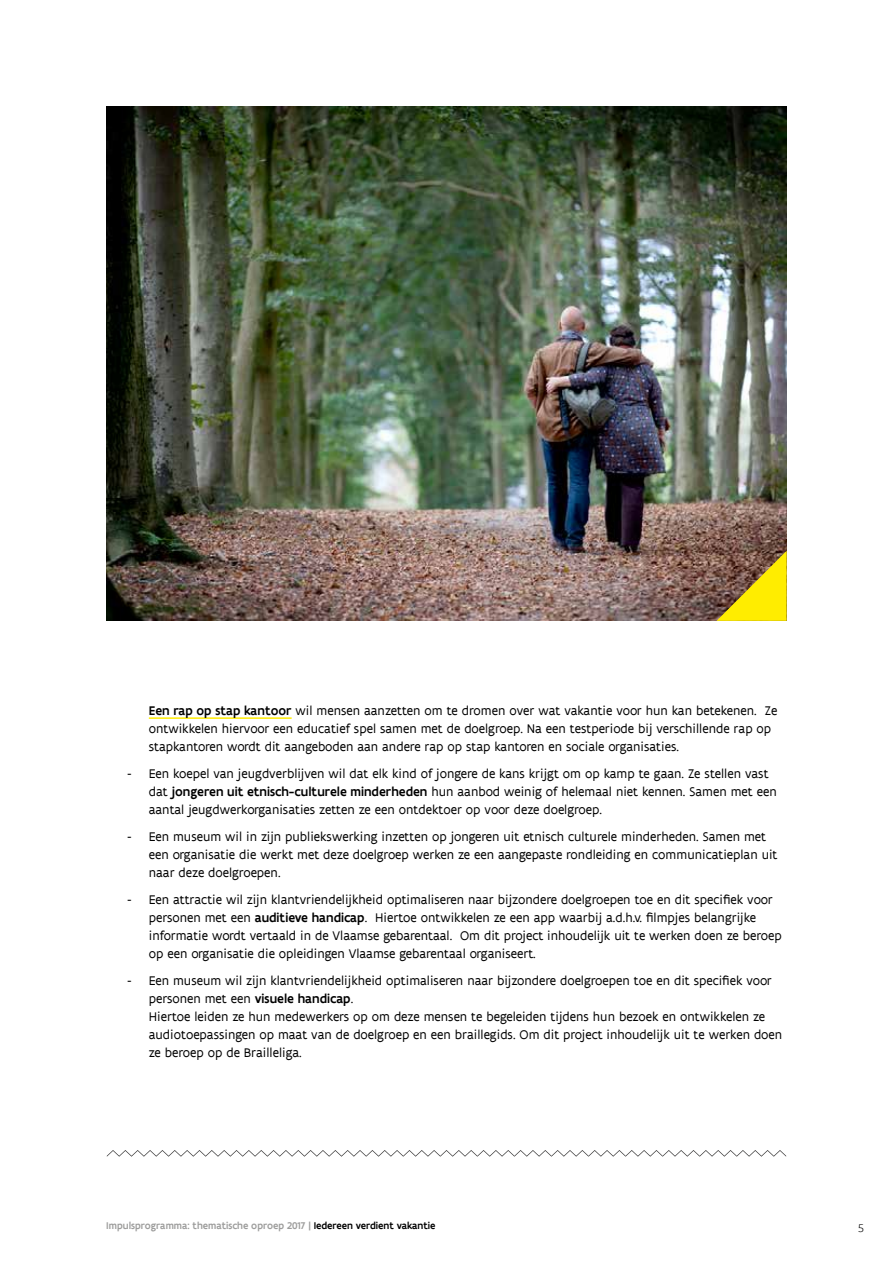
<style>
.page{position:relative;width:893px;height:1263px;background:#fff}
.page>*{position:absolute;margin:0;border:0;box-sizing:border-box;transform-origin:0 0}
.Body-opsomming-lette{font:13.5px/18px "Flanders Art Sans";color:#000}
.t1{font:300 12px "Flanders Art Sans";color:#000}
.t2{font:500 10.5px "Flanders Art Sans";color:#9d9d9c}
.s1{font-weight:500}
.s2{color:#000}
</style>
<div class="page">
<hr style="left:149px;top:717px;width:143px;height:2px;background:#ffed00">
<svg style="left:107px;top:1150px;width:679px;height:7px"></svg>
<img style="left:106px;top:106px;width:681px;height:515px">
<svg style="left:716px;top:551px;width:71px;height:70px;background:#b79e23"></svg>
<p class="Body-opsomming-lette" style="left:149px;top:702px;width:630px"><span class="s1">Een rap op stap kantoor</span> wil mensen aanzetten om te dromen over wat vakantie voor hun kan betekenen. Ze ontwikkelen hiervoor een educatief spel samen met de doelgroep. Na een testperiode bij verschillende rap op stapkantoren wordt dit aangeboden aan andere rap op stap kantoren en sociale organisaties.</p>
<p class="Body-opsomming-lette" style="left:149px;top:765px;width:629px;text-indent:-21px">- Een koepel van jeugdverblijven wil dat elk kind of jongere de kans krijgt om op kamp te gaan. Ze stellen vast dat <span class="s1">jongeren uit etnisch-culturele minderheden</span> hun aanbod weinig of helemaal niet kennen. Samen met een aantal jeugdwerkorganisaties zetten ze een ontdektoer op voor deze doelgroep.</p>
<p class="Body-opsomming-lette" style="left:149px;top:828px;width:630px;text-indent:-21px">- Een museum wil in zijn publiekswerking inzetten op jongeren uit etnisch culturele minderheden. Samen met een organisatie die werkt met deze doelgroep werken ze een aangepaste rondleiding en communicatieplan uit naar deze doelgroepen.</p>
<p class="Body-opsomming-lette" style="left:149px;top:891px;width:634px;text-indent:-21px">- Een attractie wil zijn klantvriendelijkheid optimaliseren naar bijzondere doelgroepen toe en dit specifiek voor personen met een <span class="s1">auditieve handicap</span>. Hiertoe ontwikkelen ze een app waarbij a.d.h.v. filmpjes belangrijke informatie wordt vertaald in de Vlaamse gebarentaal. Om dit project inhoudelijk uit te werken doen ze beroep op een organisatie die opleidingen Vlaamse gebarentaal organiseert.</p>
<p class="Body-opsomming-lette" style="left:149px;top:972px;width:635px;text-indent:-21px">- Een museum wil zijn klantvriendelijkheid optimaliseren naar bijzondere doelgroepen toe en dit specifiek voor personen met een <span class="s1">visuele handicap</span>.<br>Hiertoe leiden ze hun medewerkers op om deze mensen te begeleiden tijdens hun bezoek en ontwikkelen ze audiotoepassingen op maat van de doelgroep en een braillegids. Om dit project inhoudelijk uit te werken doen ze beroep op de Brailleliga.</p>
<p class="t2" style="left:106px;top:1219px;width:331px">Impulsprogramma: thematische oproep 2017 | <span class="s2">Iedereen verdient vakantie</span></p>
<p class="t1" style="left:858px;top:1221px;width:7px">5</p>
</div>
